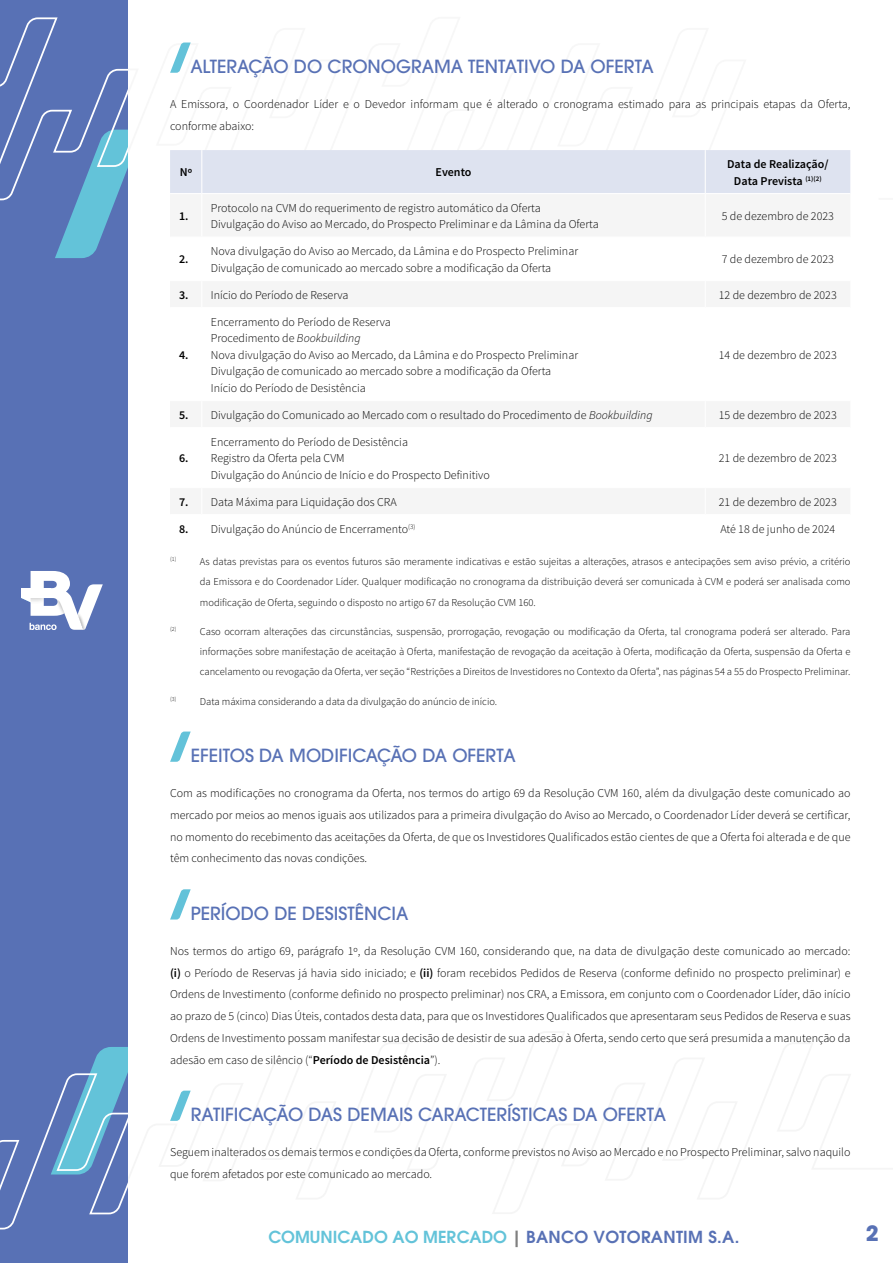
<style>
.page{position:relative;width:893px;height:1263px;background:#fff}
.page>*{position:absolute;margin:0;border:0;box-sizing:border-box;transform-origin:0 0}
.t1{font:700 21px "ITC Avant Garde Pro";color:#5871b5}
.t2{font:500 18px "ITC Avant Garde Pro";color:#5871b5}
.t3{font:600 16.5px "ITC Avant Garde Pro";color:#63c3d9}
.t4{font:300 12px/21.8px "Source Sans Pro";color:#000}
.t5{font:600 12px/16.5px "Source Sans Pro";color:#000;text-align:center}
.t6{font:300 10.5px/20.2px "Source Sans Pro";color:#000;text-align:justify}
.s1{font-weight:600}
.s2{font-style:italic}
.s3{color:#808080}
.s4{color:#5871b5}
</style>
<div class="page">
<div style="left:0;top:0;width:128px;height:1263px;background:#5871b5"></div>
<svg style="left:21px;top:571px;width:82px;height:59px"></svg>
<div style="left:21px;top:588px;width:29px;height:10px;background:#fff"></div>
<svg style="left:0;top:17px;width:128px;height:241px"></svg>
<svg style="left:0;top:1047px;width:128px;height:183px"></svg>
<svg style="left:170px;top:43px;width:21px;height:30px"></svg>
<div style="left:170px;top:150px;width:680px;height:43px;background:#dee3f0"></div>
<hr style="left:201px;top:150px;width:1px;height:43px;background:#fff">
<hr style="left:705px;top:150px;width:1px;height:43px;background:#fff">
<svg style="left:170px;top:731px;width:21px;height:31px"></svg>
<svg style="left:170px;top:889px;width:21px;height:30px"></svg>
<svg style="left:170px;top:1091px;width:21px;height:30px"></svg>
<h2 class="t2" style="left:190px;top:55px;width:465px">ALTERAÇÃO DO CRONOGRAMA TENTATIVO DA OFERTA</h2>
<p class="t4" style="left:170px;top:93px;width:682px">A Emissora, o Coordenador Líder e o Devedor informam que é alterado o cronograma estimado para as principais etapas da Oferta, conforme abaixo:</p>
<p class="t5" style="left:180px;top:164px;width:14px">Nº</p>
<p class="t5" style="left:436px;top:164px;width:37px">Evento</p>
<p class="t5" style="left:727px;top:156px;width:103px">Data de Realização/<br>Data Prevista <sup>(1)(2)</sup></p>
<p class="t5" style="left:179px;top:208px;width:11px">1.</p>
<p class="t4" style="left:211px;top:199px;width:389px;line-height:16.5px">Protocolo na CVM do requerimento de registro automático da Oferta<br>Divulgação do Aviso ao Mercado, do Prospecto Preliminar e da Lâmina da Oferta</p>
<p class="t4" style="left:722px;top:205px;width:114px">5 de dezembro de 2023</p>
<p class="t5" style="left:179px;top:251px;width:11px">2.</p>
<p class="t4" style="left:211px;top:243px;width:369px;line-height:16.5px">Nova divulgação do Aviso ao Mercado, da Lâmina e do Prospecto Preliminar<br>Divulgação de comunicado ao mercado sobre a modificação da Oferta</p>
<p class="t4" style="left:722px;top:249px;width:114px">7 de dezembro de 2023</p>
<p class="t4" style="left:179px;top:284px;width:171px"><span class="s1">3.</span> Início do Período de Reserva</p>
<p class="t4" style="left:719px;top:284px;width:119px">12 de dezembro de 2023</p>
<p class="t5" style="left:179px;top:347px;width:11px">4.</p>
<p class="t4" style="left:211px;top:313px;width:369px;line-height:16.5px">Encerramento do Período de Reserva<br>Procedimento de <span class="s2">Bookbuilding<br></span>Nova divulgação do Aviso ao Mercado, da Lâmina e do Prospecto Preliminar Divulgação de comunicado ao mercado sobre a modificação da Oferta Início do Período de Desistência</p>
<p class="t4" style="left:719px;top:344px;width:119px">14 de dezembro de 2023</p>
<p class="t4" style="left:179px;top:404px;width:475px"><span class="s1">5.</span> Divulgação do Comunicado ao Mercado com o resultado do Procedimento de <span class="s2">Bookbuilding</span></p>
<p class="t4" style="left:719px;top:404px;width:119px">15 de dezembro de 2023</p>
<p class="t5" style="left:179px;top:450px;width:11px">6.</p>
<p class="t4" style="left:211px;top:433px;width:281px;line-height:16.5px">Encerramento do Período de Desistência<br>Registro da Oferta pela CVM<br>Divulgação do Anúncio de Início e do Prospecto Definitivo</p>
<p class="t4" style="left:719px;top:447px;width:119px">21 de dezembro de 2023</p>
<p class="t4" style="left:179px;top:491px;width:219px"><span class="s1">7.</span> Data Máxima para Liquidação dos CRA</p>
<p class="t4" style="left:719px;top:491px;width:119px">21 de dezembro de 2023</p>
<p class="t4" style="left:179px;top:518px;width:238px"><span class="s1">8.</span> Divulgação do Anúncio de Encerramento<sup>(3)</sup></p>
<p class="t4" style="left:720px;top:518px;width:116px">Até 18 de junho de 2024</p>
<p class="t6" style="left:200px;top:551px;width:652px;text-indent:-30px"><sup>(1)</sup> As datas previstas para os eventos futuros são meramente indicativas e estão sujeitas a alterações, atrasos e antecipações sem aviso prévio, a critério da Emissora e do Coordenador Líder. Qualquer modificação no cronograma da distribuição deverá ser comunicada à CVM e poderá ser analisada como modificação de Oferta, seguindo o disposto no artigo 67 da Resolução CVM 160.</p>
<p class="t6" style="left:200px;top:621px;width:652px;text-indent:-30px"><sup>(2)</sup> Caso ocorram alterações das circunstâncias, suspensão, prorrogação, revogação ou modificação da Oferta, tal cronograma poderá ser alterado. Para informações sobre manifestação de aceitação à Oferta, manifestação de revogação da aceitação à Oferta, modificação da Oferta, suspensão da Oferta e cancelamento ou revogação da Oferta, ver seção “Restrições a Direitos de Investidores no Contexto da Oferta”, nas páginas 54 a 55 do Prospecto Preliminar.</p>
<p class="t6" style="left:170px;top:691px;width:329px"><sup>(3)</sup> Data máxima considerando a data da divulgação do anúncio de início.</p>
<h2 class="t2" style="left:191px;top:744px;width:326px">EFEITOS DA MODIFICAÇÃO DA OFERTA</h2>
<p class="t4" style="left:170px;top:782px;width:682px;text-align:justify">Com as modificações no cronograma da Oferta, nos termos do artigo 69 da Resolução CVM 160, além da divulgação deste comunicado ao mercado por meios ao menos iguais aos utilizados para a primeira divulgação do Aviso ao Mercado, o Coordenador Líder deverá se certificar, no momento do recebimento das aceitações da Oferta, de que os Investidores Qualificados estão cientes de que a Oferta foi alterada e de que têm conhecimento das novas condições.</p>
<h2 class="t2" style="left:191px;top:901px;width:219px">PERÍODO DE DESISTÊNCIA</h2>
<p class="t4" style="left:170px;top:940px;width:682px;text-align:justify">Nos termos do artigo 69, parágrafo 1º, da Resolução CVM 160, considerando que, na data de divulgação deste comunicado ao mercado: <span class="s1">(i)</span> o Período de Reservas já havia sido iniciado; e <span class="s1">(ii)</span> foram recebidos Pedidos de Reserva (conforme definido no prospecto preliminar) e Ordens de Investimento (conforme definido no prospecto preliminar) nos CRA, a Emissora, em conjunto com o Coordenador Líder, dão início ao prazo de 5 (cinco) Dias Úteis, contados desta data, para que os Investidores Qualificados que apresentaram seus Pedidos de Reserva e suas Ordens de Investimento possam manifestar sua decisão de desistir de sua adesão à Oferta, sendo certo que será presumida a manutenção da adesão em caso de silêncio (“<span class="s1">Período de Desistência</span>”).</p>
<h2 class="t2" style="left:191px;top:1103px;width:477px">RATIFICAÇÃO DAS DEMAIS CARACTERÍSTICAS DA OFERTA</h2>
<p class="t4" style="left:170px;top:1141px;width:682px">Seguem inalterados os demais termos e condições da Oferta, conforme previstos no Aviso ao Mercado e no Prospecto Preliminar, salvo naquilo que forem afetados por este comunicado ao mercado.</p>
<h3 class="t3" style="left:268px;top:1226px;width:472px">COMUNICADO AO MERCADO <span class="s3">|</span> <span class="s4">BANCO VOTORANTIM S.A.</span></h3>
<h1 class="t1" style="left:866px;top:1219px;width:14px">2</h1>
</div>
